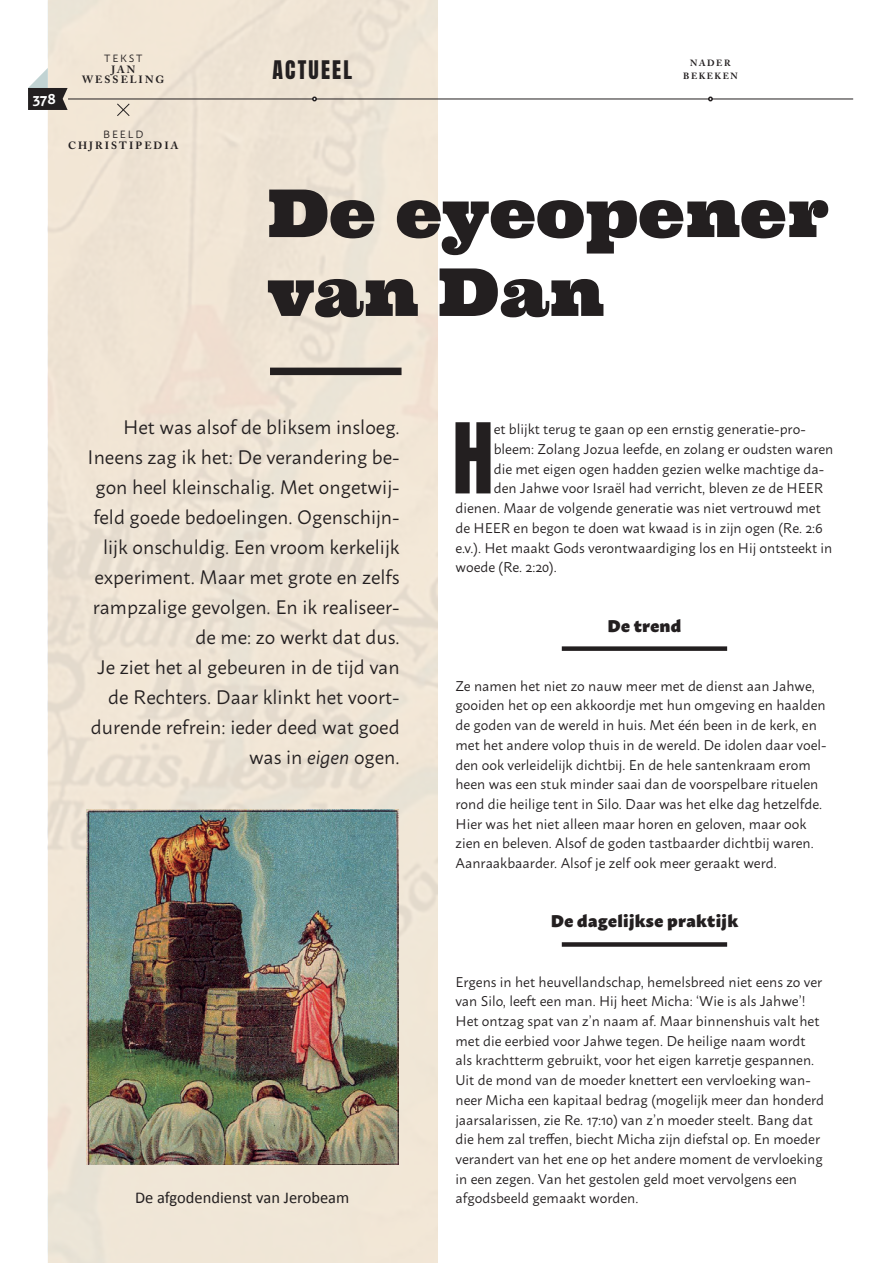
<style>
.page{position:relative;width:893px;height:1263px;background:#fff}
.page>*{position:absolute;margin:0;border:0;box-sizing:border-box;transform-origin:0 0}
.kader{font:82.95px "Anton";color:#231f20}
.kader-2{font:66px/78.9px "Ultra";color:#231f20}
.brood{font:21.75px "Anton";letter-spacing:.1em;color:#231f20}
.kader-3{font:19.5px/30px "Macho";color:#231f20;text-align:right}
.tussenkop{font:900 16.8px "Macho";letter-spacing:.02em;color:#231f20}
.Bijschrift{font:16.5px "Calibri";color:#231f20}
.t1{font:600 15px "Macho";color:#fff}
.kader-4{font:14.1px/19.6px "Macho";color:#231f20}
.brood-2{font:700 10.5px "Adobe Caslon Pro";letter-spacing:.195em;color:#231f20}
.brood-3{font:10.5px "Macho";letter-spacing:.18em;color:#231f20}
.t2{font:700 9px/13.5px "Adobe Caslon Pro";letter-spacing:.165em;color:#231f20;text-align:center}
.s1{font-style:italic}
</style>
<div class="page">
<img style="left:48px;top:0;width:389px;height:1263px">
<div style="left:270px;top:368px;width:132px;height:7px;background:#231f20"></div>
<img style="left:87px;top:809px;width:312px;height:355px">
<div style="left:562px;top:646px;width:165px;height:5px;background:#231f20"></div>
<div style="left:562px;top:942px;width:165px;height:5px;background:#231f20"></div>
<hr style="left:68px;top:99px;width:785px;height:1px;background:#231f20">
<svg style="left:312px;top:97px;width:5px;height:4px"></svg>
<svg style="left:708px;top:97px;width:5px;height:4px"></svg>
<svg style="left:28px;top:68px;width:40px;height:42px;background:#898682"></svg>
<svg style="left:116px;top:103px;width:14px;height:14px"></svg>
<p class="t1" style="left:33px;top:85px;width:25px">378</p>
<p class="brood-3" style="left:104px;top:49px;width:40px">TEKST</p>
<p class="brood-2" style="left:111px;top:63px;width:25px">JAN</p>
<p class="brood-2" style="left:82px;top:74px;width:84px">WESSELING</p>
<p class="brood-3" style="left:103px;top:125px;width:42px">BEELD</p>
<p class="brood-2" style="left:68px;top:139px;width:112px">CHJRISTIPEDIA</p>
<p class="brood" style="left:273px;top:59px;width:81px">ACTUEEL</p>
<p class="t2" style="left:683px;top:56px;width:56px">NADER<br>BEKEKEN</p>
<p class="kader-2" style="left:268px;top:173px;width:562px">De eyeopener van Dan</p>
<p class="kader-3" style="left:88px;top:410px;width:314px">Het was alsof de bliksem insloeg.<br>Ineens zag ik het: De verandering be&shy;gon heel kleinschalig. Met ongetwij&shy;feld goede bedoelingen. Ogenschijn&shy;lijk onschuldig. Een vroom kerkelijk experiment. Maar met grote en zelfs rampzalige gevolgen. En ik realiseer&shy;de me: zo werkt dat dus.<br>Je ziet het al gebeuren in de tijd van de Rechters. Daar klinkt het voort&shy;durende refrein: ieder deed wat goed was in <span class="s1">eigen</span> ogen.</p>
<p class="kader" style="left:452px;top:416px;width:43px">H</p>
<p class="kader-4" style="left:494px;top:418px;width:314px">et blijkt terug te gaan op een ernstig generatie-pro-</p>
<p class="kader-4" style="left:494px;top:438px;width:341px">bleem: Zolang Jozua leefde, en zolang er oudsten waren</p>
<p class="kader-4" style="left:494px;top:457px;width:332px">die met eigen ogen hadden gezien welke machtige da-</p>
<p class="kader-4" style="left:494px;top:477px;width:331px">den Jahwe voor Israël had verricht, bleven ze de HEER</p>
<p class="kader-4" style="left:455px;top:497px;width:367px">dienen. Maar de volgende generatie was niet vertrouwd met</p>
<p class="kader-4" style="left:455px;top:517px;width:369px">de HEER en begon te doen wat kwaad is in zijn ogen (Re. 2:6</p>
<p class="kader-4" style="left:455px;top:536px;width:378px">e.v.). Het maakt Gods verontwaardiging los en Hij ontsteekt in</p>
<p class="kader-4" style="left:455px;top:556px;width:103px">woede (Re. 2:20).</p>
<p class="tussenkop" style="left:607px;top:610px;width:76px">De trend</p>
<p class="kader-4" style="left:455px;top:674px;width:373px">Ze namen het niet zo nauw meer met de dienst aan Jahwe, gooiden het op een akkoordje met hun omgeving en haalden de goden van de wereld in huis. Met één been in de kerk, en met het andere volop thuis in de wereld. De idolen daar voel&shy;den ook verleidelijk dichtbij. En de hele santenkraam erom heen was een stuk minder saai dan de voorspelbare rituelen rond die heilige tent in Silo. Daar was het elke dag hetzelfde.<br>Hier was het niet alleen maar horen en geloven, maar ook zien en beleven. Alsof de goden tastbaarder dichtbij waren.<br>Aanraakbaarder. Alsof je zelf ook meer geraakt werd.</p>
<p class="tussenkop" style="left:551px;top:906px;width:189px">De dagelijkse praktijk</p>
<p class="kader-4" style="left:455px;top:970px;width:370px">Ergens in het heuvellandschap, hemelsbreed niet eens zo ver van Silo, leeft een man. Hij heet Micha: ‘Wie is als Jahwe’!<br>Het ontzag spat van z’n naam af. Maar binnenshuis valt het met die eerbied voor Jahwe tegen. De heilige naam wordt als krachtterm gebruikt, voor het eigen karretje gespannen.<br>Uit de mond van de moeder knettert een vervloeking wan&shy;neer Micha een kapitaal bedrag (mogelijk meer dan honderd jaarsalarissen, zie Re. 17:10) van z’n moeder steelt. Bang dat die hem zal treffen, biecht Micha zijn diefstal op. En moeder verandert van het ene op het andere moment de vervloeking in een zegen. Van het gestolen geld moet vervolgens een</p>
<p class="Bijschrift" style="left:135px;top:1186px;width:216px">De afgodendienst van Jerobeam</p>
<p class="kader-4" style="left:455px;top:1187px;width:184px">afgodsbeeld gemaakt worden.</p>
</div>
